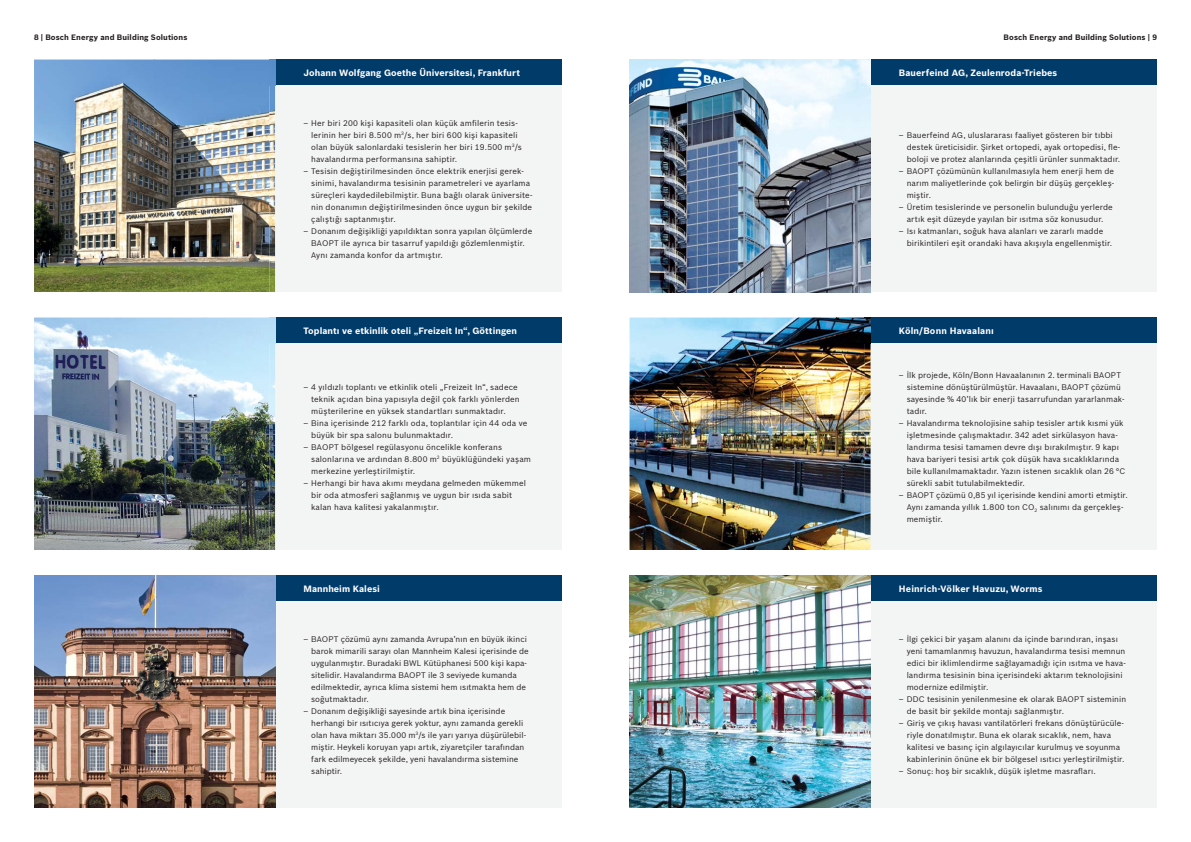
<style>
.page{position:relative;width:1191px;height:842px;background:#fff}
.page>*{position:absolute;margin:0;border:0;box-sizing:border-box;transform-origin:0 0}
.t1{font:700 9px "Bosch Sans";letter-spacing:.005em;color:#fff}
.t2{font:8px/12px "Bosch Sans";letter-spacing:.01em;color:#231f20}
.t3{font:700 7.7px "Bosch Sans";letter-spacing:.015em;color:#231f20}
</style>
<div class="page">
<div style="left:269px;top:317px;width:292px;height:233px;background:#f3f4f4"></div>
<div style="left:269px;top:317px;width:292px;height:26px;background:#003b6a"></div>
<img style="left:34px;top:317px;width:235px;height:233px">
<img style="left:269px;top:343px;width:6px;height:207px">
<img style="left:269px;top:317px;width:6px;height:26px">
<div style="left:269px;top:575px;width:292px;height:233px;background:#f3f4f4"></div>
<div style="left:269px;top:575px;width:292px;height:26px;background:#003b6a"></div>
<img style="left:34px;top:575px;width:241px;height:233px">
<div style="left:269px;top:60px;width:292px;height:232px;background:#f3f4f4"></div>
<div style="left:269px;top:60px;width:292px;height:25px;background:#003b6a"></div>
<img style="left:34px;top:60px;width:235px;height:232px">
<img style="left:269px;top:85px;width:6px;height:207px">
<img style="left:269px;top:60px;width:6px;height:25px">
<div style="left:865px;top:317px;width:292px;height:233px;background:#f3f4f4"></div>
<div style="left:865px;top:317px;width:292px;height:26px;background:#003b6a"></div>
<div style="left:865px;top:575px;width:292px;height:233px;background:#f3f4f4"></div>
<div style="left:865px;top:575px;width:292px;height:26px;background:#003b6a"></div>
<div style="left:865px;top:60px;width:292px;height:232px;background:#f3f4f4"></div>
<div style="left:865px;top:60px;width:292px;height:25px;background:#003b6a"></div>
<img style="left:629px;top:317px;width:241px;height:233px">
<img style="left:865px;top:317px;width:5px;height:26px">
<img style="left:629px;top:575px;width:241px;height:233px">
<img style="left:629px;top:60px;width:241px;height:232px">
<p class="t3" style="left:34px;top:34px;width:155px">8 | Bosch Energy and Building Solutions</p>
<p class="t3" style="left:1003px;top:34px;width:155px">Bosch Energy and Building Solutions | 9</p>
<p class="t1" style="left:303px;top:68px;width:218px">Johann Wolfgang Goethe Üniversitesi, Frankfurt</p>
<p class="t2" style="left:311px;top:117px;width:212px;text-indent:-8px">– Her biri 200 kişi kapasiteli olan küçük amfilerin tesis&shy;lerinin her biri 8.500 m<sup>3</sup>/s, her biri 600 kişi kapasiteli olan büyük salonlardaki tesislerin her biri 19.500 m<sup>3</sup>/s havalandırma performansına sahiptir.</p>
<p class="t2" style="left:311px;top:165px;width:223px;text-indent:-8px">– Tesisin değiştirilmesinden önce elektrik enerjisi gerek&shy;sinimi, havalandırma tesisinin parametreleri ve ayarlama süreçleri kaydedilebilmiştir. Buna bağlı olarak üniversite&shy;nin donanımın değiştirilmesinden önce uygun bir şekilde çalıştığı saptanmıştır.</p>
<p class="t2" style="left:311px;top:225px;width:222px;text-indent:-8px">– Donanım değişikliği yapıldıktan sonra yapılan ölçümlerde<br>BAOPT ile ayrıca bir tasarruf yapıldığı gözlemlenmiştir.<br>Aynı zamanda konfor da artmıştır.</p>
<p class="t1" style="left:303px;top:326px;width:215px">Toplantı ve etkinlik oteli „Freizeit In“, Göttingen</p>
<p class="t2" style="left:311px;top:381px;width:210px;text-indent:-8px">– 4 yıldızlı toplantı ve etkinlik oteli „Freizeit In“, sadece teknik açıdan bina yapısıyla değil çok farklı yönlerden müşterilerine en yüksek standartları sunmaktadır.</p>
<p class="t2" style="left:311px;top:417px;width:218px;text-indent:-8px">– Bina içerisinde 212 farklı oda, toplantılar için 44 oda ve büyük bir spa salonu bulunmaktadır.</p>
<p class="t2" style="left:311px;top:441px;width:221px;text-indent:-8px">– BAOPT bölgesel regülasyonu öncelikle konferans salonlarına ve ardından 8.800 m<sup>2</sup> büyüklüğündeki yaşam merkezine yerleştirilmiştir.</p>
<p class="t2" style="left:311px;top:477px;width:216px;text-indent:-8px">– Herhangi bir hava akımı meydana gelmeden mükemmel bir oda atmosferi sağlanmış ve uygun bir ısıda sabit kalan hava kalitesi yakalanmıştır.</p>
<p class="t1" style="left:303px;top:584px;width:78px">Mannheim Kalesi</p>
<p class="t2" style="left:311px;top:633px;width:219px;text-indent:-8px">– BAOPT çözümü aynı zamanda Avrupa’nın en büyük ikinci barok mimarili sarayı olan Mannheim Kalesi içerisinde de uygulanmıştır. Buradaki BWL Kütüphanesi 500 kişi kapa&shy;sitelidir. Havalandırma BAOPT ile 3 seviyede kumanda edilmektedir, ayrıca klima sistemi hem ısıtmakta hem de soğutmaktadır.</p>
<p class="t2" style="left:311px;top:705px;width:216px;text-indent:-8px">– Donanım değişikliği sayesinde artık bina içerisinde herhangi bir ısıtıcıya gerek yoktur, aynı zamanda gerekli olan hava miktarı 35.000 m<sup>3</sup>/s ile yarı yarıya düşürülebil&shy;miştir. Heykeli koruyan yapı artık, ziyaretçiler tarafından fark edilmeyecek şekilde, yeni havalandırma sistemine sahiptir.</p>
<p class="t1" style="left:899px;top:68px;width:160px">Bauerfeind AG, Zeulenroda-Triebes</p>
<p class="t2" style="left:906px;top:129px;width:215px;text-indent:-8px">– Bauerfeind AG, uluslararası faaliyet gösteren bir tıbbi destek üreticisidir. Şirket ortopedi, ayak ortopedisi, fle&shy;boloji ve protez alanlarında çeşitli ürünler sunmaktadır.</p>
<p class="t2" style="left:906px;top:165px;width:209px;text-align:justify;text-indent:-8px">– BAOPT çözümünün kullanılmasıyla hem enerji hem de narım maliyetlerinde çok belirgin bir düşüş gerçekleş&shy;miştir.</p>
<p class="t2" style="left:899px;top:201px;width:215px;text-align:center">– Üretim tesislerinde ve personelin bulunduğu yerlerde artık eşit düzeyde yayılan bir ısıtma söz konusudur.</p>
<p class="t2" style="left:906px;top:225px;width:207px;text-indent:-8px">– Isı katmanları, soğuk hava alanları ve zararlı madde birikintileri eşit orandaki hava akışıyla engellenmiştir.</p>
<p class="t1" style="left:899px;top:326px;width:96px">Köln/Bonn Havaalanı</p>
<p class="t2" style="left:906px;top:369px;width:219px;text-indent:-8px">– İlk projede, Köln/Bonn Havaalanının 2. terminali BAOPT sistemine dönüştürülmüştür. Havaalanı, BAOPT çözümü sayesinde % 40’lık bir enerji tasarrufundan yararlanmak&shy;tadır.</p>
<p class="t2" style="left:906px;top:417px;width:220px;text-indent:-8px">– Havalandırma teknolojisine sahip tesisler artık kısmi yük işletmesinde çalışmaktadır. 342 adet sirkülasyon hava&shy;landırma tesisi tamamen devre dışı bırakılmıştır. 9 kapı hava bariyeri tesisi artık çok düşük hava sıcaklıklarında bile kullanılmamaktadır. Yazın istenen sıcaklık olan 26 °C sürekli sabit tutulabilmektedir.</p>
<p class="t2" style="left:906px;top:489px;width:223px;text-indent:-8px">– BAOPT çözümü 0,85 yıl içerisinde kendini amorti etmiştir.<br>Aynı zamanda yıllık 1.800 ton CO<sub>2</sub> salınımı da gerçekleş&shy;memiştir.</p>
<p class="t1" style="left:899px;top:584px;width:145px">Heinrich-Völker Havuzu, Worms</p>
<p class="t2" style="left:906px;top:633px;width:221px;text-indent:-8px">– İlgi çekici bir yaşam alanını da içinde barındıran, inşası yeni tamamlanmış havuzun, havalandırma tesisi memnun edici bir iklimlendirme sağlayamadığı için ısıtma ve hava&shy;landırma tesisinin bina içerisindeki aktarım teknolojisini modernize edilmiştir.</p>
<p class="t2" style="left:906px;top:693px;width:221px;text-indent:-8px">– DDC tesisinin yenilenmesine ek olarak BAOPT sisteminin de basit bir şekilde montajı sağlanmıştır.</p>
<p class="t2" style="left:906px;top:717px;width:219px;text-indent:-8px">– Giriş ve çıkış havası vantilatörleri frekans dönüştürücüle&shy;riyle donatılmıştır. Buna ek olarak sıcaklık, nem, hava kalitesi ve basınç için algılayıcılar kurulmuş ve soyunma kabinlerinin önüne ek bir bölgesel ısıtıcı yerleştirilmiştir.</p>
<p class="t2" style="left:899px;top:765px;width:198px">– Sonuç: hoş bir sıcaklık, düşük işletme masrafları.</p>
</div>
